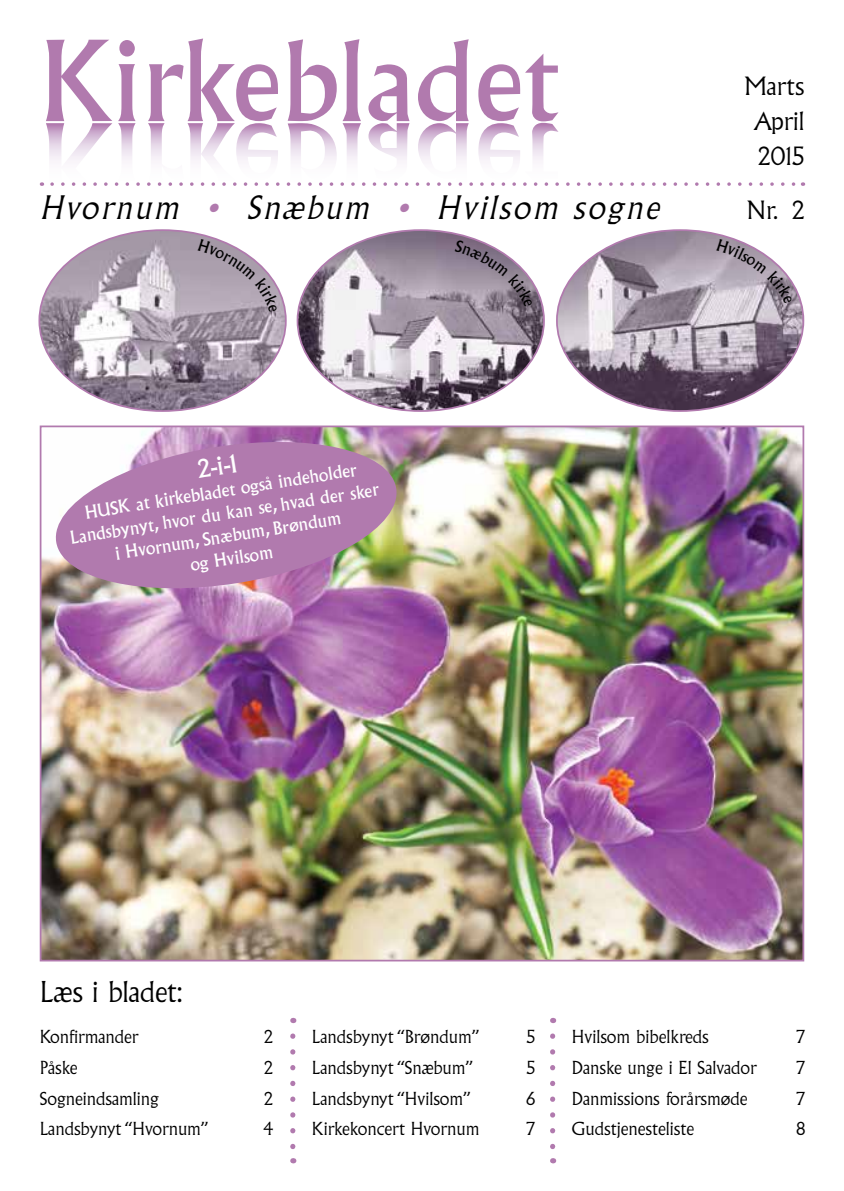
<style>
.page{position:relative;width:844px;height:1191px;background:#fff}
.page>*{position:absolute;margin:0;border:0;box-sizing:border-box;transform-origin:0 0}
.t1{font:108.5px "Albertus";color:#b17aae}
.t2{font:italic 300 31.5px "Albertus";color:#000}
.t3{font:300 28px "Albertus";color:#000}
.t4{font:300 24.5px/35px "Albertus";color:#000;text-align:center}
.t5{font:24.5px "Albertus";color:#fff}
.t6{font:300 17.5px "Albertus";color:#000}
.t7{font:17.5px/22.8px "Albertus";color:#fff;text-align:center}
.s1{color:#b17aae}
</style>
<div class="page">
<img style="left:41px;top:230px;width:245px;height:181px">
<img style="left:299px;top:230px;width:245px;height:181px">
<img style="left:556px;top:230px;width:247px;height:181px">
<svg style="left:52px;top:123px;width:751px;height:63px"></svg>
<svg style="left:290px;top:1036px;width:5px;height:127px"></svg>
<svg style="left:550px;top:1036px;width:5px;height:127px"></svg>
<img style="left:43px;top:428px;width:758px;height:530px">
<img style="left:50px;top:432px;width:352px;height:166px">
<svg style="left:198px;top:239px;width:80px;height:73px"></svg>
<svg style="left:454px;top:240px;width:79px;height:67px"></svg>
<svg style="left:716px;top:239px;width:76px;height:64px"></svg>
<h1 class="t1" style="left:40px;top:18px;width:521px">Kirkebladet</h1>
<h3 class="t4" style="left:744px;top:69px;width:61px">Marts<br>April<br>2015</h3>
<h2 class="t2" style="left:40px;top:190px;width:628px">Hvornum <span class="s1">•</span> Snæbum <span class="s1">•</span> Hvilsom sogne</h2>
<h3 class="t4" style="left:746px;top:193px;width:59px">Nr. 2</h3>
<h3 class="t5" style="left:195px;top:455px;width:41px;rotate:-9deg">2-i-1</h3>
<p class="t7" style="left:65px;top:504px;width:314px;rotate:-9deg">HUSK at kirkebladet også indeholder<br>Landsbynyt, hvor du kan se, hvad der sker i Hvornum, Snæbum, Brøndum<br>og Hvilsom</p>
<h3 class="t3" style="left:40px;top:975px;width:144px">Læs i bladet:</h3>
<p class="t6" style="left:40px;top:1027px;width:101px">Konfirmander</p>
<p class="t6" style="left:264px;top:1027px;width:10px">2</p>
<p class="t6" style="left:40px;top:1057px;width:39px">Påske</p>
<p class="t6" style="left:264px;top:1057px;width:10px">2</p>
<p class="t6" style="left:40px;top:1088px;width:121px">Sogneindsamling</p>
<p class="t6" style="left:264px;top:1088px;width:10px">2</p>
<p class="t6" style="left:40px;top:1118px;width:170px">Landsbynyt “Hvornum”</p>
<p class="t6" style="left:263px;top:1118px;width:11px">4</p>
<p class="t6" style="left:312px;top:1027px;width:169px">Landsbynyt “Brøndum”</p>
<p class="t6" style="left:526px;top:1027px;width:10px">5</p>
<p class="t6" style="left:312px;top:1057px;width:162px">Landsbynyt “Snæbum”</p>
<p class="t6" style="left:526px;top:1057px;width:10px">5</p>
<p class="t6" style="left:312px;top:1088px;width:160px">Landsbynyt “Hvilsom”</p>
<p class="t6" style="left:526px;top:1088px;width:11px">6</p>
<p class="t6" style="left:312px;top:1118px;width:169px">Kirkekoncert Hvornum</p>
<p class="t6" style="left:526px;top:1118px;width:10px">7</p>
<p class="t6" style="left:571px;top:1026px;width:138px">Hvilsom bibelkreds</p>
<p class="t6" style="left:796px;top:1026px;width:10px">7</p>
<p class="t6" style="left:571px;top:1057px;width:187px">Danske unge i El Salvador</p>
<p class="t6" style="left:796px;top:1057px;width:10px">7</p>
<p class="t6" style="left:571px;top:1088px;width:177px">Danmissions forårsmøde</p>
<p class="t6" style="left:796px;top:1088px;width:10px">7</p>
<p class="t6" style="left:571px;top:1118px;width:124px">Gudstjenesteliste</p>
<p class="t6" style="left:796px;top:1118px;width:10px">8</p>
</div>
